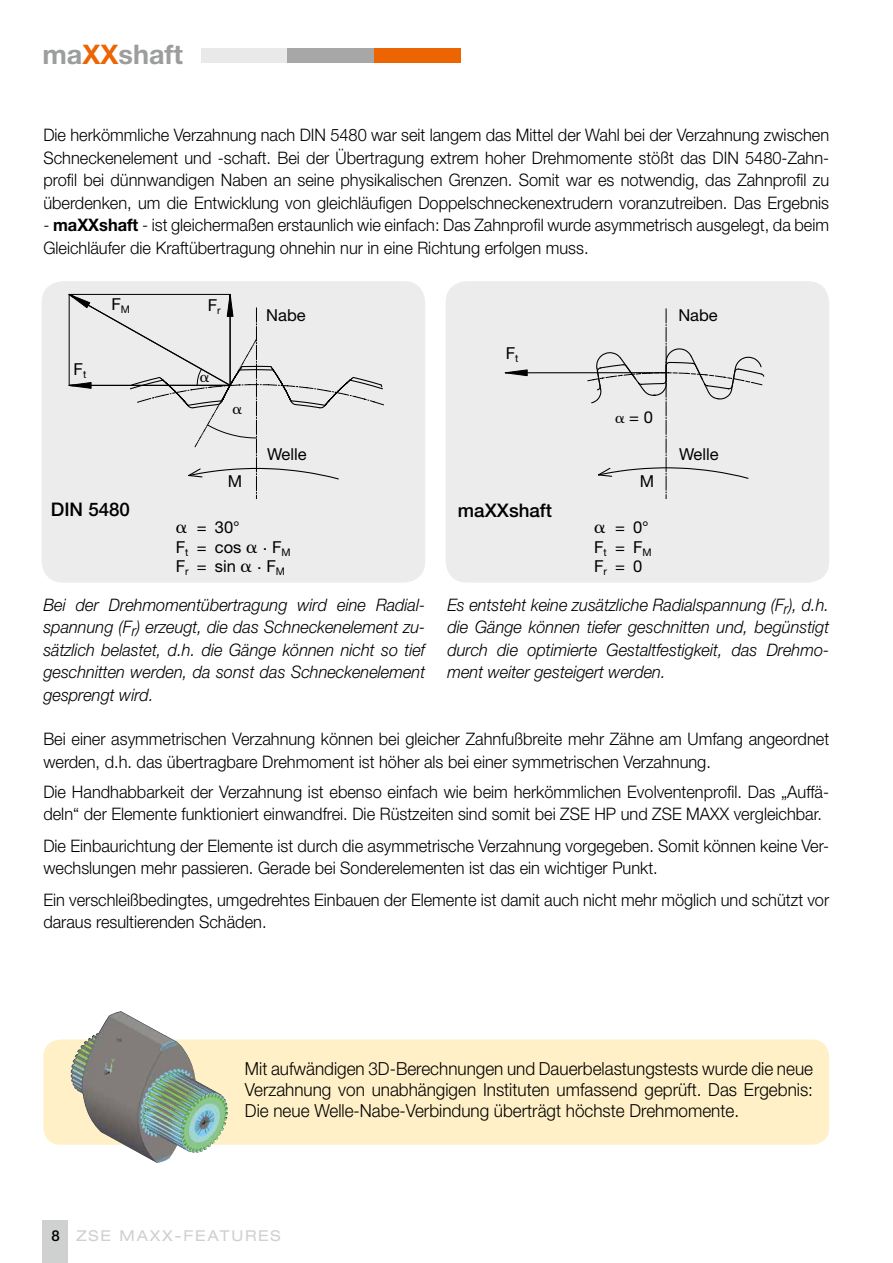
<style>
.page{position:relative;width:893px;height:1263px;background:#fff}
.page>*{position:absolute;margin:0;border:0;box-sizing:border-box;transform-origin:0 0}
.t1{font:700 27px "Helvetica Neue";color:#9c9d9d}
.t2{font:500 18.75px "Helvetica Neue";color:#000}
.t3{font:300 18px/21px "Helvetica Neue";color:#000;text-align:justify;scale:.95 1}
.t4{font:300 17.25px/22.5px "Helvetica Neue";color:#000;scale:.95 1}
.t5{font:italic 300 17.25px/22.5px "Helvetica Neue";color:#000;text-align:justify;scale:.95 1}
.t6{font:16.5px/19.5px "Helvetica Neue";color:#000}
.t7{font:16.5px "Mathematical Pi One";color:#000}
.t8{font:expanded 15px "Helvetica Neue";letter-spacing:.12em;color:#cfd0d0}
.t9{font:500 15px "Helvetica Neue";color:#000}
.s1{color:#ec6502}
.s2{font-weight:700}
.s3{font-family:"Mathematical Pi One"}
.s4{font-family:"Mathematical Pi One";font-size:19.5px}
</style>
<div class="page">
<div style="left:43px;top:1220px;width:25px;height:43px;background:#cfd0d0"></div>
<div style="left:446px;top:281px;width:383px;height:302px;background:#ececed;border-radius:21px"></div>
<div style="left:42px;top:281px;width:383px;height:302px;background:#ececed;border-radius:21px"></div>
<div style="left:43px;top:1039px;width:786px;height:106px;background:#fff0c7;border-radius:17px"></div>
<svg style="left:69px;top:294px;width:356px;height:205px"></svg>
<svg style="left:504px;top:308px;width:260px;height:191px"></svg>
<img style="left:71px;top:1011px;width:157px;height:152px">
<div style="left:201px;top:48px;width:87px;height:15px;background:#e9e9e9"></div>
<div style="left:288px;top:48px;width:86px;height:15px;background:#a7a7a8"></div>
<div style="left:374px;top:48px;width:86px;height:15px;background:#ec6502"></div>
<h1 class="t1" style="left:43px;top:37px;width:142px">ma<span class="s1">XX</span>shaft</h1>
<p class="t4" style="left:43px;top:123px;width:829px;text-align:justify">Die herkömmliche Verzahnung nach DIN 5480 war seit langem das Mittel der Wahl bei der Verzahnung zwischen Schneckenelement und -schaft. Bei der Übertragung extrem hoher Drehmomente stößt das DIN 5480-Zahn&shy;profil bei dünnwandigen Naben an seine physikalischen Grenzen. Somit war es notwendig, das Zahnprofil zu überdenken, um die Entwicklung von gleichläufigen Doppelschneckenextrudern voranzutreiben. Das Ergebnis</p>
<p class="t4" style="left:43px;top:213px;width:829px">- <span class="s2">maXXshaft</span> - ist gleichermaßen erstaunlich wie einfach: Das Zahnprofil wurde asymmetrisch ausgelegt, da beim<br>Gleichläufer die Kraftübertragung ohnehin nur in eine Richtung erfolgen muss.</p>
<p class="t6" style="left:74px;top:359px;width:14px">F<sub>t</sub></p>
<p class="t6" style="left:111px;top:295px;width:20px">F<sub>M</sub></p>
<p class="t6" style="left:208px;top:295px;width:14px">F<sub>r</sub></p>
<p class="t7" style="left:200px;top:369px;width:12px">a</p>
<p class="t7" style="left:233px;top:401px;width:12px">a</p>
<p class="t6" style="left:228px;top:471px;width:16px">M</p>
<p class="t6" style="left:266px;top:305px;width:41px">Nabe</p>
<p class="t6" style="left:267px;top:444px;width:41px">Welle</p>
<p class="t6" style="left:506px;top:344px;width:14px">F<sub>t</sub></p>
<p class="t6" style="left:678px;top:305px;width:41px">Nabe</p>
<p class="t6" style="left:615px;top:407px;width:39px"><span class="s3">a</span> = 0</p>
<p class="t6" style="left:640px;top:471px;width:16px">M</p>
<p class="t6" style="left:679px;top:444px;width:41px">Welle</p>
<p class="t2" style="left:51px;top:498px;width:81px">DIN 5480</p>
<p class="t2" style="left:458px;top:499px;width:96px">maXXshaft</p>
<p class="t6" style="left:176px;top:517px;width:116px"><span class="s4">a</span> = 30°<br>F<sub>t</sub> = cos <span class="s4">a</span> . F<sub>M<br></sub>F<sub>r</sub> = sin <span class="s4">a</span> . F<sub>M</sub></p>
<p class="t6" style="left:594px;top:517px;width:59px"><span class="s4">a</span>=0°<br>F<sub>t</sub> = F<sub>M<br></sub>F<sub>r</sub> = 0</p>
<p class="t5" style="left:447px;top:593px;width:403px">Es entsteht keine zusätzliche Radialspannung (F<sub>r</sub>), d.h. die Gänge können tiefer geschnitten und, begünstigt durch die optimierte Gestaltfestigkeit, das Drehmo&shy;ment weiter gesteigert werden.</p>
<p class="t5" style="left:43px;top:593px;width:403px">Bei der Drehmomentübertragung wird eine Radial&shy;spannung (F<sub>r</sub>) erzeugt, die das Schneckenelement zu&shy;sätzlich belastet, d.h. die Gänge können nicht so tief geschnitten werden, da sonst das Schneckenelement gesprengt wird.</p>
<p class="t4" style="left:43px;top:727px;width:829px">Bei einer asymmetrischen Verzahnung können bei gleicher Zahnfußbreite mehr Zähne am Umfang angeordnet werden, d.h. das übertragbare Drehmoment ist höher als bei einer symmetrischen Verzahnung.</p>
<p class="t4" style="left:43px;top:780px;width:829px">Die Handhabbarkeit der Verzahnung ist ebenso einfach wie beim herkömmlichen Evolventenprofil. Das „Auffä&shy;deln“ der Elemente funktioniert einwandfrei. Die Rüstzeiten sind somit bei ZSE HP und ZSE MAXX vergleichbar.</p>
<p class="t4" style="left:43px;top:834px;width:829px">Die Einbaurichtung der Elemente ist durch die asymmetrische Verzahnung vorgegeben. Somit können keine Ver&shy;wechslungen mehr passieren. Gerade bei Sonderelementen ist das ein wichtiger Punkt.</p>
<p class="t4" style="left:43px;top:888px;width:829px">Ein verschleißbedingtes, umgedrehtes Einbauen der Elemente ist damit auch nicht mehr möglich und schützt vor daraus resultierenden Schäden.</p>
<p class="t3" style="left:245px;top:1058px;width:599px">Mit aufwändigen 3D-Berechnungen und Dauerbelastungstests wurde die neue Verzahnung von unabhängigen Instituten umfassend geprüft. Das Ergebnis:<br>Die neue Welle-Nabe-Verbindung überträgt höchste Drehmomente.</p>
<p class="t9" style="left:51px;top:1226px;width:10px">8</p>
<p class="t8" style="left:77px;top:1226px;width:206px">ZSE MAXX-FEATURES</p>
</div>
